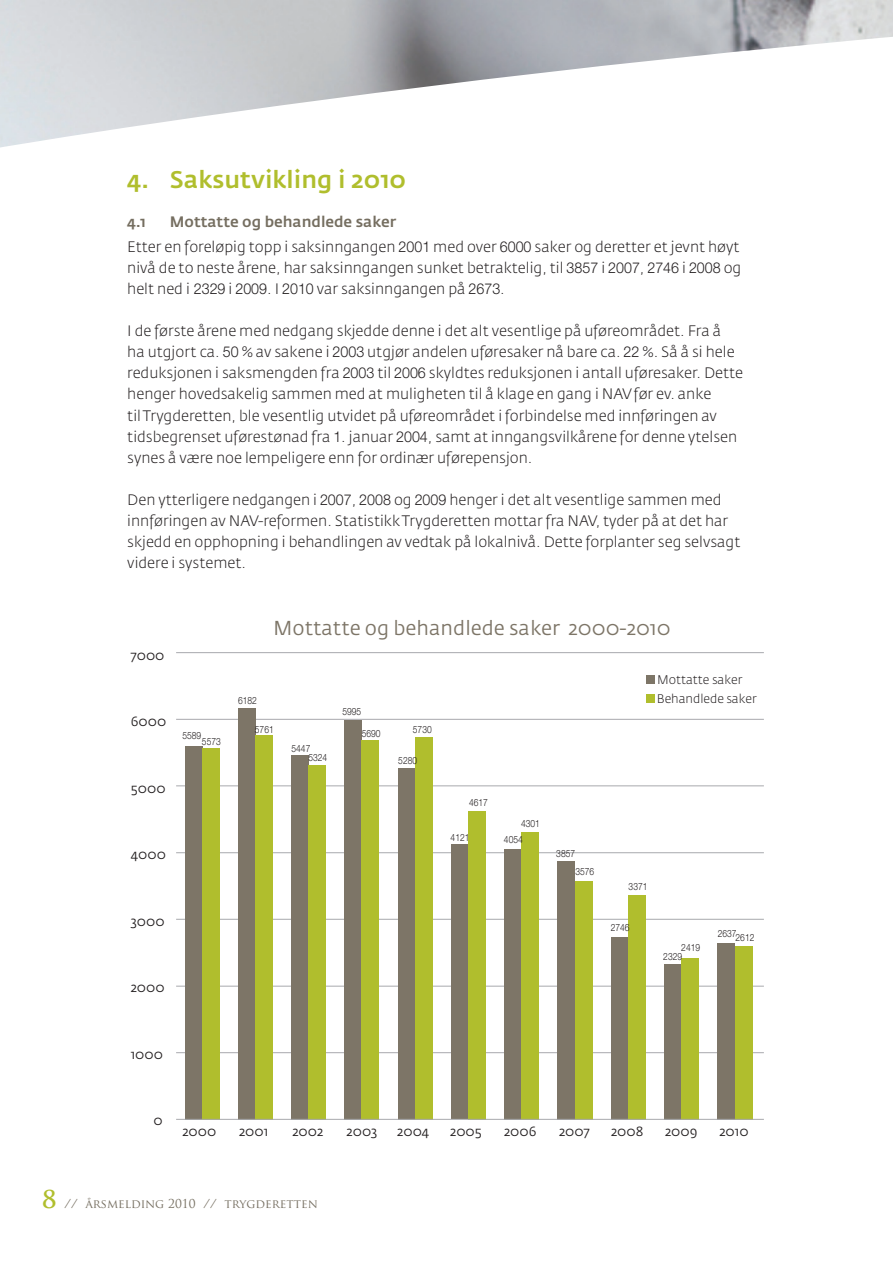
<style>
.page{position:relative;width:893px;height:1263px;background:#fff}
.page>*{position:absolute;margin:0;border:0;box-sizing:border-box;transform-origin:0 0}
.t1{font:500 24px "Fedra Sans";color:#b0be2d}
.t2{font:19.95px "Fedra Sans";color:#7d7567}
.t3{font:300 15px/21px "Fedra Sans";color:#231f20}
.t4{font:500 15px "Fedra Sans";color:#756e60}
.t5{font:13.2px "Fedra Sans";color:#231f20}
.t6{font:300 12.45px/18.8px "Fedra Sans";color:#231f20}
.t7{font:12px "Trajan Pro";color:#756e60}
.t8{font:300 9.9px "Helvetica Neue";color:#231f20;scale:.85 1}
.s1{font-weight:500;color:#756e60}
.s2{font-family:"Helvetica Neue"}
.s3{font-weight:700;font-size:24px;color:#b0be2d}
</style>
<div class="page">
<img style="left:0;top:0;width:892px;height:148px">
<hr style="left:176px;top:1052px;width:587px;height:1px;background:#a8a9ad">
<hr style="left:176px;top:985px;width:587px;height:1px;background:#a8a9ad">
<hr style="left:176px;top:918px;width:587px;height:1px;background:#a8a9ad">
<hr style="left:176px;top:852px;width:587px;height:1px;background:#a8a9ad">
<hr style="left:176px;top:785px;width:587px;height:1px;background:#a8a9ad">
<hr style="left:176px;top:719px;width:587px;height:1px;background:#a8a9ad">
<div style="left:717px;top:942px;width:17px;height:177px;background:#7d7567"></div>
<div style="left:734px;top:945px;width:17px;height:174px;background:#b0be2d"></div>
<div style="left:664px;top:964px;width:17px;height:155px;background:#7d7567"></div>
<div style="left:681px;top:957px;width:17px;height:162px;background:#b0be2d"></div>
<div style="left:611px;top:936px;width:17px;height:183px;background:#7d7567"></div>
<div style="left:628px;top:895px;width:17px;height:224px;background:#b0be2d"></div>
<div style="left:557px;top:861px;width:17px;height:258px;background:#7d7567"></div>
<div style="left:575px;top:881px;width:17px;height:238px;background:#b0be2d"></div>
<div style="left:504px;top:848px;width:17px;height:271px;background:#7d7567"></div>
<div style="left:521px;top:832px;width:17px;height:287px;background:#b0be2d"></div>
<div style="left:451px;top:844px;width:17px;height:275px;background:#7d7567"></div>
<div style="left:468px;top:810px;width:17px;height:309px;background:#b0be2d"></div>
<div style="left:398px;top:767px;width:17px;height:352px;background:#7d7567"></div>
<div style="left:415px;top:736px;width:17px;height:383px;background:#b0be2d"></div>
<div style="left:344px;top:720px;width:18px;height:399px;background:#7d7567"></div>
<div style="left:362px;top:739px;width:17px;height:380px;background:#b0be2d"></div>
<div style="left:291px;top:755px;width:17px;height:364px;background:#7d7567"></div>
<div style="left:308px;top:764px;width:18px;height:355px;background:#b0be2d"></div>
<div style="left:238px;top:707px;width:17px;height:412px;background:#7d7567"></div>
<div style="left:255px;top:735px;width:17px;height:384px;background:#b0be2d"></div>
<div style="left:185px;top:746px;width:17px;height:373px;background:#7d7567"></div>
<div style="left:202px;top:747px;width:17px;height:372px;background:#b0be2d"></div>
<div style="left:646px;top:675px;width:8px;height:8px;background:#7d7567"></div>
<div style="left:645px;top:693px;width:9px;height:9px;background:#b0be2d"></div>
<hr style="left:176px;top:652px;width:587px;height:1px;background:#a8a9ad">
<hr style="left:176px;top:1118px;width:587px;height:1px;background:#a8a9ad">
<h1 class="t1" style="left:127px;top:166px;width:280px">4. Saksutvikling i 2010</h1>
<p class="t4" style="left:127px;top:213px;width:20px">4.1</p>
<p class="t3" style="left:127px;top:209px;width:613px;line-height:25.5px;text-indent:43px"><span class="s1">Mottatte og behandlede saker<br></span>Etter en foreløpig topp i saksinngangen <span class="s2">2001</span> med over <span class="s2">6000</span> saker og deretter et jevnt høyt</p>
<p class="t3" style="left:127px;top:258px;width:615px">nivå de to neste årene, har saksinngangen sunket betraktelig, til <span class="s2">3857</span> i <span class="s2">2007</span>, <span class="s2">2746</span> i <span class="s2">2008</span> og helt ned i <span class="s2">2329</span> i <span class="s2">2009</span>. I <span class="s2">2010</span> var saksinngangen på <span class="s2">2673</span>.</p>
<p class="t3" style="left:127px;top:321px;width:617px">I de første årene med nedgang skjedde denne i det alt vesentlige på uføreområdet. Fra å<br>ha utgjort ca. <span class="s2">50</span> % av sakene i <span class="s2">2003</span> utgjør andelen uføresaker nå bare ca. <span class="s2">22</span> %. Så å si hele reduksjonen i saksmengden fra <span class="s2">2003</span> til <span class="s2">2006</span> skyldtes reduksjonen i antall uføresaker. Dette henger hovedsakelig sammen med at muligheten til å klage en gang i NAV før ev. anke<br>til Trygderetten, ble vesentlig utvidet på uføreområdet i forbindelse med innføringen av tidsbegrenset uførestønad fra <span class="s2">1</span>. januar <span class="s2">2004</span>, samt at inngangsvilkårene for denne ytelsen synes å være noe lempeligere enn for ordinær uførepensjon.</p>
<p class="t3" style="left:127px;top:489px;width:614px">Den ytterligere nedgangen i <span class="s2">2007</span>, <span class="s2">2008</span> og <span class="s2">2009</span> henger i det alt vesentlige sammen med innføringen av NAV-reformen. Statistikk Trygderetten mottar fra NAV, tyder på at det har skjedd en opphopning i behandlingen av vedtak på lokalnivå. Dette forplanter seg selvsagt videre i systemet.</p>
<p class="t5" style="left:131px;top:648px;width:35px">7000</p>
<p class="t5" style="left:131px;top:714px;width:37px">6000</p>
<p class="t5" style="left:131px;top:781px;width:36px">5000</p>
<p class="t8" style="left:182px;top:729px;width:24px">5589</p>
<p class="t8" style="left:202px;top:735px;width:24px">5573</p>
<p class="t5" style="left:131px;top:847px;width:37px">4000</p>
<p class="t5" style="left:131px;top:913px;width:35px">3000</p>
<p class="t5" style="left:131px;top:980px;width:35px">2000</p>
<p class="t8" style="left:238px;top:694px;width:24px">6182</p>
<h2 class="t2" style="left:273px;top:617px;width:399px">Mottatte og behandlede saker 2000-2010</h2>
<p class="t6" style="left:656px;top:670px;width:101px">Mottatte saker<br>Behandlede saker</p>
<p class="t8" style="left:342px;top:705px;width:24px">5995</p>
<p class="t8" style="left:255px;top:723px;width:24px">5761</p>
<p class="t8" style="left:291px;top:742px;width:24px">5447</p>
<p class="t8" style="left:308px;top:750px;width:24px">5324</p>
<p class="t8" style="left:361px;top:726px;width:24px">5690</p>
<p class="t8" style="left:413px;top:723px;width:24px">5730</p>
<p class="t8" style="left:398px;top:753px;width:24px">5280</p>
<p class="t8" style="left:469px;top:796px;width:24px">4617</p>
<p class="t8" style="left:521px;top:817px;width:24px">4301</p>
<p class="t8" style="left:450px;top:831px;width:24px">4121</p>
<p class="t8" style="left:503px;top:833px;width:24px">4054</p>
<p class="t8" style="left:556px;top:846px;width:24px">3857</p>
<p class="t8" style="left:575px;top:865px;width:24px">3576</p>
<p class="t8" style="left:628px;top:879px;width:24px">3371</p>
<p class="t8" style="left:610px;top:921px;width:24px">2746</p>
<p class="t8" style="left:681px;top:941px;width:24px">2419</p>
<p class="t8" style="left:663px;top:949px;width:24px">2329</p>
<p class="t8" style="left:717px;top:929px;width:45px">26372612</p>
<p class="t5" style="left:131px;top:1046px;width:34px">1000</p>
<p class="t5" style="left:153px;top:1113px;width:11px">0</p>
<p class="t5" style="left:182px;top:1123px;width:35px">2000</p>
<p class="t5" style="left:239px;top:1123px;width:31px">2001</p>
<p class="t5" style="left:292px;top:1123px;width:32px">2002</p>
<p class="t5" style="left:346px;top:1123px;width:32px">2003</p>
<p class="t5" style="left:397px;top:1123px;width:34px">2004</p>
<p class="t5" style="left:450px;top:1123px;width:33px">2005</p>
<p class="t5" style="left:504px;top:1123px;width:34px">2006</p>
<p class="t5" style="left:559px;top:1123px;width:32px">2007</p>
<p class="t5" style="left:610px;top:1123px;width:34px">2008</p>
<p class="t5" style="left:664px;top:1123px;width:34px">2009</p>
<p class="t5" style="left:719px;top:1123px;width:31px">2010</p>
<p class="t7" style="left:42px;top:1195px;width:277px"><span class="s3">8</span> // ÅRSMELDING 2010 // TRYGDERETTEN</p>
</div>
